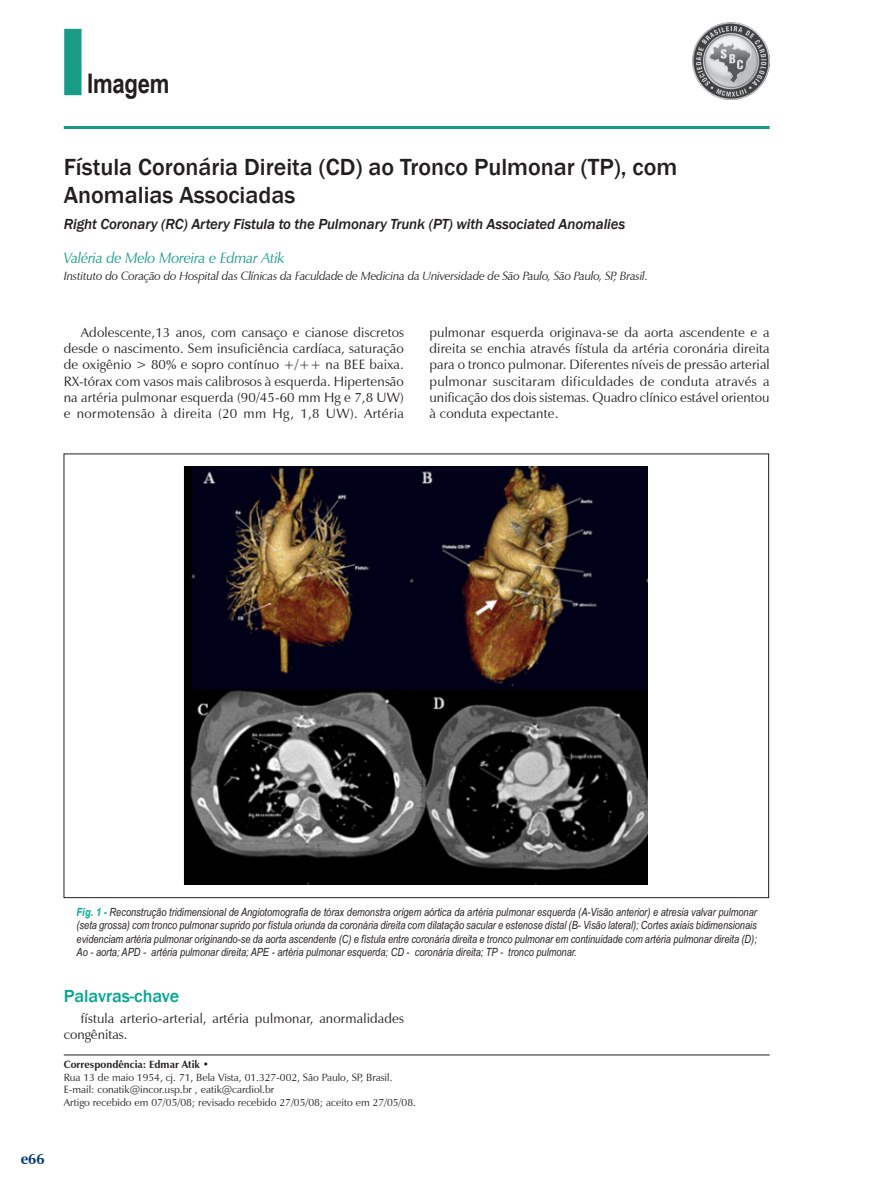
<style>
.page{position:relative;width:893px;height:1191px;background:#fff}
.page>*{position:absolute;margin:0;border:0;box-sizing:border-box;transform-origin:0 0}
.t1{font:700 27px "Arial Narrow";letter-spacing:-.01em;color:#231f20}
.Titulo_Chamadas{font:500 24px/28.8px "Franklin Gothic";color:#231f20}
.Títulos__textos{font:500 18px "Franklin Gothic";color:#00a78e}
.Titulo_Ingles{font:italic 500 15px "Franklin Gothic";letter-spacing:-.01em;color:#231f20}
.Titulo_Ingles-2{font:italic 15px "Zapf Humanist 601 BT";letter-spacing:-.02em;color:#189c88}
.t2{font:700 15px "Zapf Humanist 601 BT";color:#013775}
.Texto{font:13.5px/16.2px "Zapf Humanist 601 BT";letter-spacing:.01em;color:#231f20;text-align:justify}
.Titulo_Ingles-3{font:italic 12px "Zapf Humanist 601 BT";letter-spacing:-.02em;color:#231f20}
._04_FIGURA_ref{font:italic 11.25px/13.5px "Arial Narrow";color:#231f20;text-align:justify}
.Credito_da_materia{font:10.5px/12.6px "Zapf Humanist 601 BT";color:#231f20}
.s1{font-weight:700;color:#00a78e}
.s2{font-weight:700}
</style>
<div class="page">
<div style="left:64px;top:126px;width:706px;height:3px;border:2px solid #189c88"></div>
<div style="left:65px;top:30px;width:16px;height:64px;background:#189c88"></div>
<div style="left:64px;top:29px;width:18px;height:66px;border:2px solid #189c88"></div>
<img style="left:692px;top:23px;width:78px;height:77px">
<hr style="left:64px;top:1054px;width:706px;height:1px;background:#231f20">
<img style="left:184px;top:467px;width:464px;height:417px">
<p class="t1" style="left:87px;top:63px;width:84px">Imagem</p>
<p class="Titulo_Chamadas" style="left:64px;top:152px;width:615px">Fístula Coronária Direita (CD) ao Tronco Pulmonar (TP), com<br>Anomalias Associadas</p>
<p class="Titulo_Ingles" style="left:64px;top:215px;width:563px">Right Coronary (RC) Artery Fistula to the Pulmonary Trunk (PT) with Associated Anomalies</p>
<p class="Titulo_Ingles-2" style="left:64px;top:249px;width:222px">Valéria de Melo Moreira e Edmar Atik</p>
<p class="Titulo_Ingles-3" style="left:64px;top:268px;width:586px">Instituto do Coração do Hospital das Clínicas da Faculdade de Medicina da Universidade de São Paulo, São Paulo, SP, Brasil.</p>
<p class="Texto" style="left:64px;top:324px;width:342px;text-indent:17px">Adolescente,13 anos, com cansaço e cianose discretos desde o nascimento. Sem insuficiência cardíaca, saturação de oxigênio &gt; 80% e sopro contínuo +/++ na BEE baixa.<br>RX-tórax com vasos mais calibrosos à esquerda. Hipertensão na artéria pulmonar esquerda (90/45-60 mm Hg e 7,8 UW) e normotensão à direita (20 mm Hg, 1,8 UW). Artéria</p>
<p class="Texto" style="left:429px;top:324px;width:342px">pulmonar esquerda originava-se da aorta ascendente e a direita se enchia através fístula da artéria coronária direita para o tronco pulmonar. Diferentes níveis de pressão arterial pulmonar suscitaram dificuldades de conduta através a unificação dos dois sistemas. Quadro clínico estável orientou à conduta expectante.</p>
<p class="t2" style="left:21px;top:1149px;width:26px">e66</p>
<p class="_04_FIGURA_ref" style="left:77px;top:904px;width:682px"><span class="s1">Fig. 1 -</span> Reconstrução tridimensional de Angiotomografia de tórax demonstra origem aórtica da artéria pulmonar esquerda (A-Visão anterior) e atresia valvar pulmonar (seta grossa) com tronco pulmonar suprido por fístula oriunda da coronária direita com dilatação sacular e estenose distal (B- Visão lateral); Cortes axiais bidimensionais evidenciam artéria pulmonar originando-se da aorta ascendente (C) e fístula entre coronária direita e tronco pulmonar em continuidade com artéria pulmonar direita (D); Ao - aorta; APD - artéria pulmonar direita; APE - artéria pulmonar esquerda; CD - coronária direita; TP - tronco pulmonar.</p>
<p class="Títulos__textos" style="left:64px;top:985px;width:117px">Palavras-chave</p>
<p class="Texto" style="left:64px;top:1009px;width:342px;text-indent:17px">fístula arterio-arterial, artéria pulmonar, anormalidades congênitas.</p>
<p class="Credito_da_materia" style="left:64px;top:1058px;width:354px"><span class="s2">Correspondência: Edmar Atik •<br></span>Rua 13 de maio 1954, cj. 71, Bela Vista, 01.327-002, São Paulo, SP, Brasil.<br>E-mail: conatik@incor.usp.br , eatik@cardiol.br<br>Artigo recebido em 07/05/08; revisado recebido 27/05/08; aceito em 27/05/08.</p>
</div>
